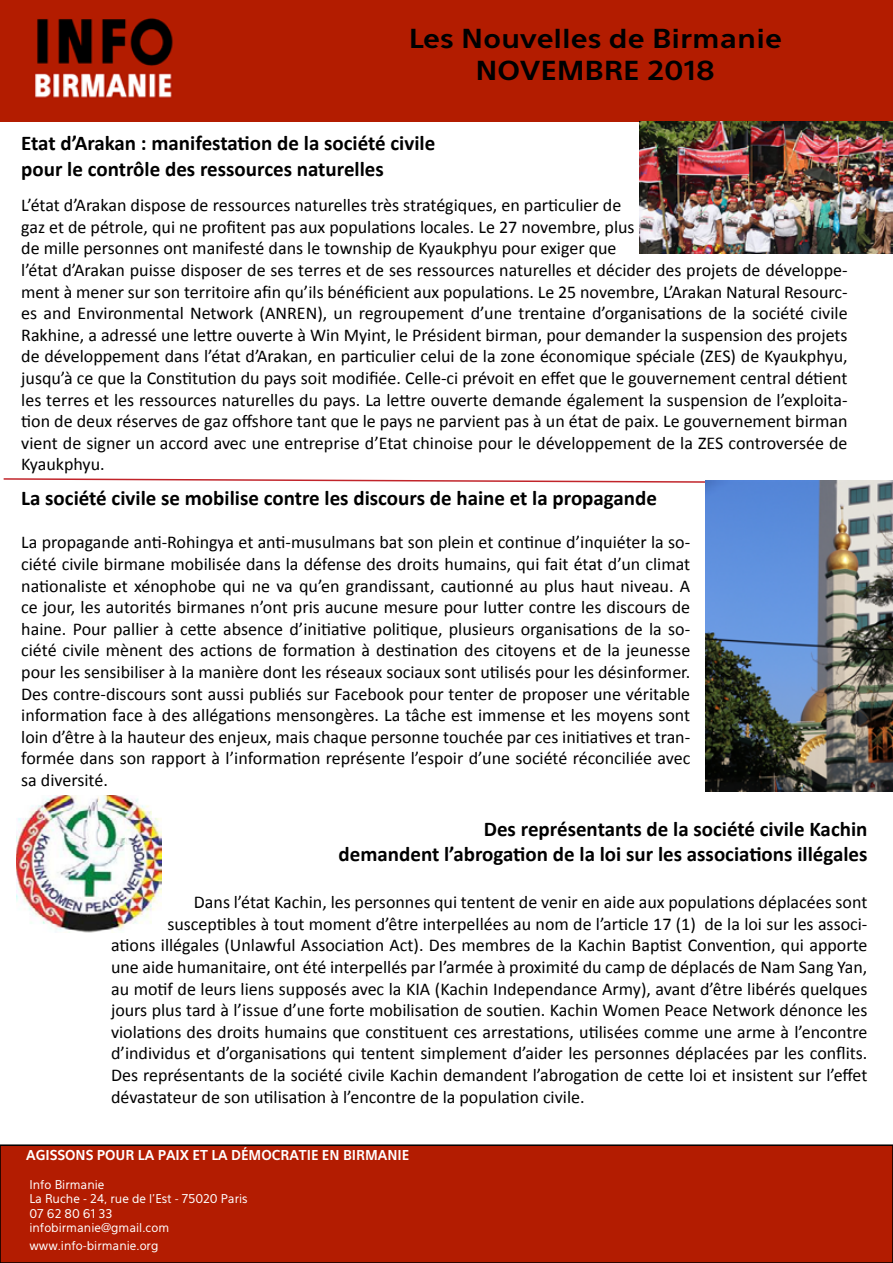
<style>
.page{position:relative;width:893px;height:1263px;background:#fff}
.page>*{position:absolute;margin:0;border:0;box-sizing:border-box;transform-origin:0 0}
.t1{font:700 25.95px/32.4px "Eau Sans";color:#000;text-align:center;scale:1.14 1}
.t2{font:700 21px/25.2px "Calibri";color:#000;text-align:right}
.t3{font:18px/21.6px "Calibri";color:#000}
.t4{font:700 13.5px "Eau Sans";color:#fff}
.t5{font:12px/14.4px "Eau Sans";color:#fff}
</style>
<div class="page">
<div style="left:0;top:1145px;width:893px;height:118px;background:#b31c01"></div>
<div style="left:0;top:1144px;width:893px;height:119px;border:2px solid #000"></div>
<div style="left:0;top:0;width:893px;height:122px;background:#b31c00"></div>
<svg style="left:3px;top:478px;width:703px;height:6px"></svg>
<img style="left:639px;top:122px;width:254px;height:132px">
<img style="left:706px;top:480px;width:187px;height:312px">
<img style="left:16px;top:795px;width:146px;height:137px">
<h1 class="t1" style="left:409px;top:22px;width:329px">Les Nouvelles de Birmanie<br>NOVEMBRE 2018</h1>
<p class="t2" style="left:21px;top:130px;width:415px;text-align:left">Etat d’Arakan : manifestation de la société civile pour le contrôle des ressources naturelles</p>
<p class="t3" style="left:21px;top:194px;width:828px">L’état d’Arakan dispose de ressources naturelles très stratégiques, en particulier de<br>gaz et de pétrole, qui ne profitent pas aux populations locales. Le 27 novembre, plus<br>de mille personnes ont manifesté dans le township de Kyaukphyu pour exiger que<br>l’état d’Arakan puisse disposer de ses terres et de ses ressources naturelles et décider des projets de développe&shy;ment à mener sur son territoire afin qu’ils bénéficient aux populations. Le 25 novembre, L’Arakan Natural Resourc&shy;es and Environmental Network (ANREN), un regroupement d’une trentaine d’organisations de la société civile Rakhine, a adressé une lettre ouverte à Win Myint, le Président birman, pour demander la suspension des projets de développement dans l’état d’Arakan, en particulier celui de la zone économique spéciale (ZES) de Kyaukphyu, jusqu’à ce que la Constitution du pays soit modifiée. Celle-ci prévoit en effet que le gouvernement central détient les terres et les ressources naturelles du pays. La lettre ouverte demande également la suspension de l’exploita&shy;tion de deux réserves de gaz offshore tant que le pays ne parvient pas à un état de paix. Le gouvernement birman vient de signer un accord avec une entreprise d’Etat chinoise pour le développement de la ZES controversée de Kyaukphyu.</p>
<p class="t2" style="left:21px;top:485px;width:637px">La société civile se mobilise contre les discours de haine et la propagande</p>
<p class="t3" style="left:21px;top:531px;width:670px;text-align:justify">La propagande anti-Rohingya et anti-musulmans bat son plein et continue d’inquiéter la so&shy;ciété civile birmane mobilisée dans la défense des droits humains, qui fait état d’un climat nationaliste et xénophobe qui ne va qu’en grandissant, cautionné au plus haut niveau. A ce jour, les autorités birmanes n’ont pris aucune mesure pour lutter contre les discours de haine. Pour pallier à cette absence d’initiative politique, plusieurs organisations de la so&shy;ciété civile mènent des actions de formation à destination des citoyens et de la jeunesse pour les sensibiliser à la manière dont les réseaux sociaux sont utilisés pour les désinformer.<br>Des contre-discours sont aussi publiés sur Facebook pour tenter de proposer une véritable information face à des allégations mensongères. La tâche est immense et les moyens sont loin d’être à la hauteur des enjeux, mais chaque personne touchée par ces initiatives et tran&shy;formée dans son rapport à l’information représente l’espoir d’une société réconciliée avec sa diversité.</p>
<p class="t2" style="left:339px;top:816px;width:530px">Des représentants de la société civile Kachin<br>demandent l’abrogation de la loi sur les associations illégales</p>
<p class="t3" style="left:194px;top:891px;width:675px">Dans l’état Kachin, les personnes qui tentent de venir en aide aux populations déplacées sont</p>
<p class="t3" style="left:167px;top:912px;width:702px">susceptibles à tout moment d’être interpellées au nom de l’article 17 (1) de la loi sur les associ-</p>
<p class="t3" style="left:111px;top:934px;width:758px">ations illégales (Unlawful Association Act). Des membres de la Kachin Baptist Convention, qui apporte</p>
<p class="t3" style="left:111px;top:956px;width:758px">une aide humanitaire, ont été interpellés par l’armée à proximité du camp de déplacés de Nam Sang Yan,</p>
<p class="t3" style="left:111px;top:977px;width:758px">au motif de leurs liens supposés avec la KIA (Kachin Independance Army), avant d’être libérés quelques</p>
<p class="t3" style="left:111px;top:999px;width:758px">jours plus tard à l’issue d’une forte mobilisation de soutien. Kachin Women Peace Network dénonce les</p>
<p class="t3" style="left:111px;top:1020px;width:758px">violations des droits humains que constituent ces arrestations, utilisées comme une arme à l’encontre</p>
<p class="t3" style="left:111px;top:1042px;width:758px">d’individus et d’organisations qui tentent simplement d’aider les personnes déplacées par les conflits.</p>
<p class="t3" style="left:111px;top:1064px;width:758px">Des représentants de la société civile Kachin demandent l’abrogation de cette loi et insistent sur l’effet</p>
<p class="t3" style="left:111px;top:1085px;width:475px">dévastateur de son utilisation à l’encontre de la population civile.</p>
<p class="t4" style="left:26px;top:1147px;width:385px">AGISSONS POUR LA PAIX ET LA DÉMOCRATIE EN BIRMANIE</p>
<p class="t5" style="left:29px;top:1177px;width:220px">Info Birmanie<br>La Ruche - 24, rue de l’Est - 75020 Paris<br>07 62 80 61 33 infobirmanie@gmail.com</p>
<p class="t5" style="left:29px;top:1239px;width:131px">www.info-birmanie.org</p>
</div>
